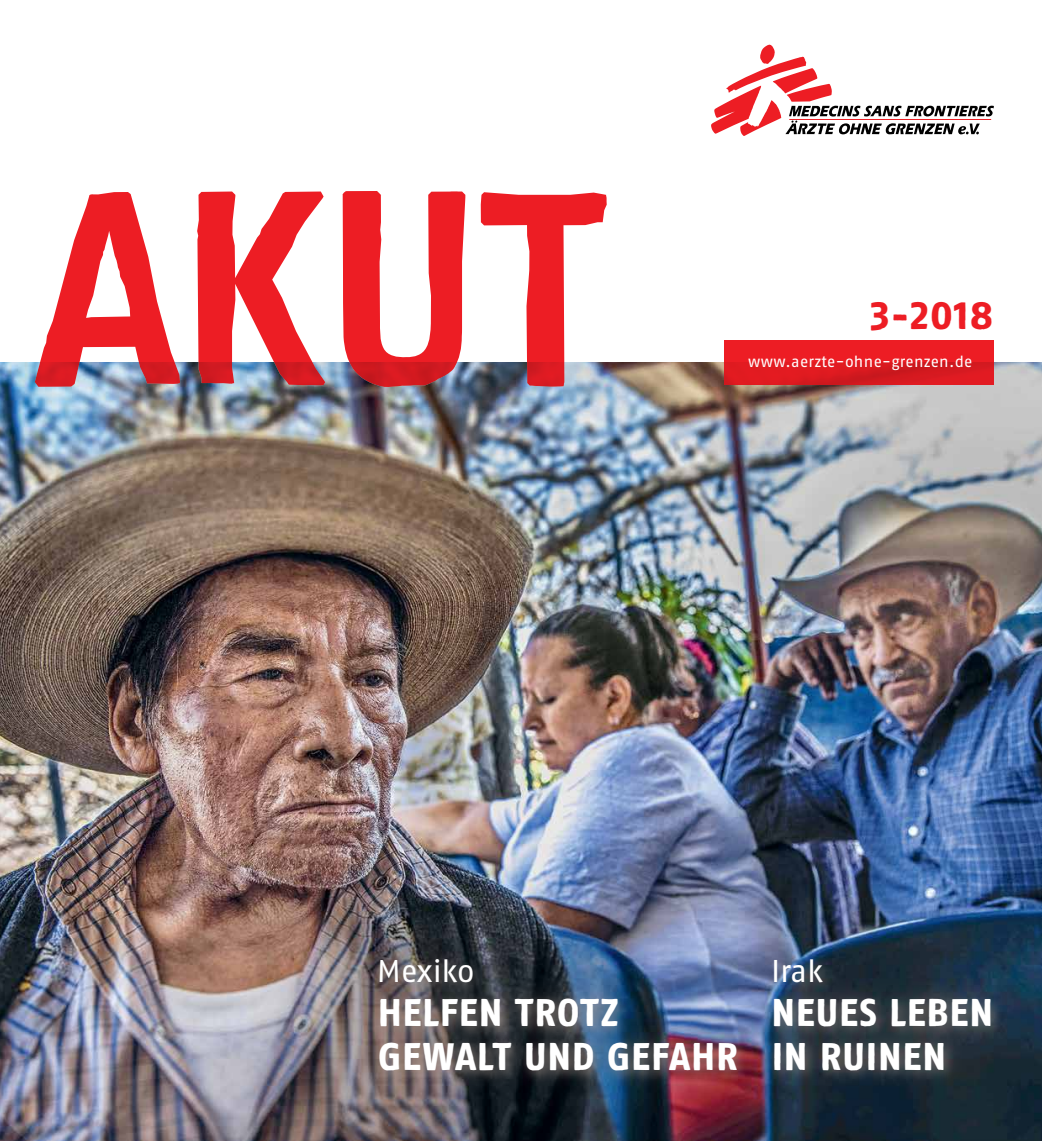
<style>
.page{position:relative;width:1042px;height:1141px;background:#fff}
.page>*{position:absolute;margin:0;border:0;box-sizing:border-box;transform-origin:0 0}
.t1{font:40.25px "Fago Rough Bold Lf";color:#ed1d24}
.t2{font:38.5px/43.8px "Fago Rough Bold Lf";letter-spacing:.025em;color:#fff}
.t3{font:31.5px "Fago OT";color:#fff}
.t4{font:15.75px "Fago OT";color:#fff}
</style>
<div class="page">
<img style="left:0;top:362px;width:1042px;height:779px">
<div style="left:357px;top:939px;width:401px;height:155px;background:#9f8d83;opacity:.5"></div>
<div style="left:752px;top:940px;width:261px;height:153px;background:#9f8d83;opacity:.5"></div>
<svg style="left:711px;top:45px;width:283px;height:91px"></svg>
<svg style="left:34px;top:192px;width:146px;height:198px"></svg>
<svg style="left:196px;top:191px;width:129px;height:196px"></svg>
<svg style="left:342px;top:191px;width:125px;height:196px"></svg>
<svg style="left:479px;top:192px;width:128px;height:196px"></svg>
<svg style="left:724px;top:340px;width:270px;height:45px;background:#e31b21"></svg>
<p class="t1" style="left:870px;top:293px;width:125px">3-2018</p>
<p class="t4" style="left:748px;top:352px;width:226px">www.aerzte-ohne-grenzen.de</p>
<p class="t3" style="left:377px;top:953px;width:99px">Mexiko</p>
<p class="t2" style="left:378px;top:991px;width:361px">HELFEN TROTZ<br>GEWALT UND GEFAHR</p>
<p class="t3" style="left:771px;top:953px;width:54px">Irak</p>
<p class="t2" style="left:772px;top:991px;width:223px">NEUES LEBEN<br>IN RUINEN</p>
</div>
